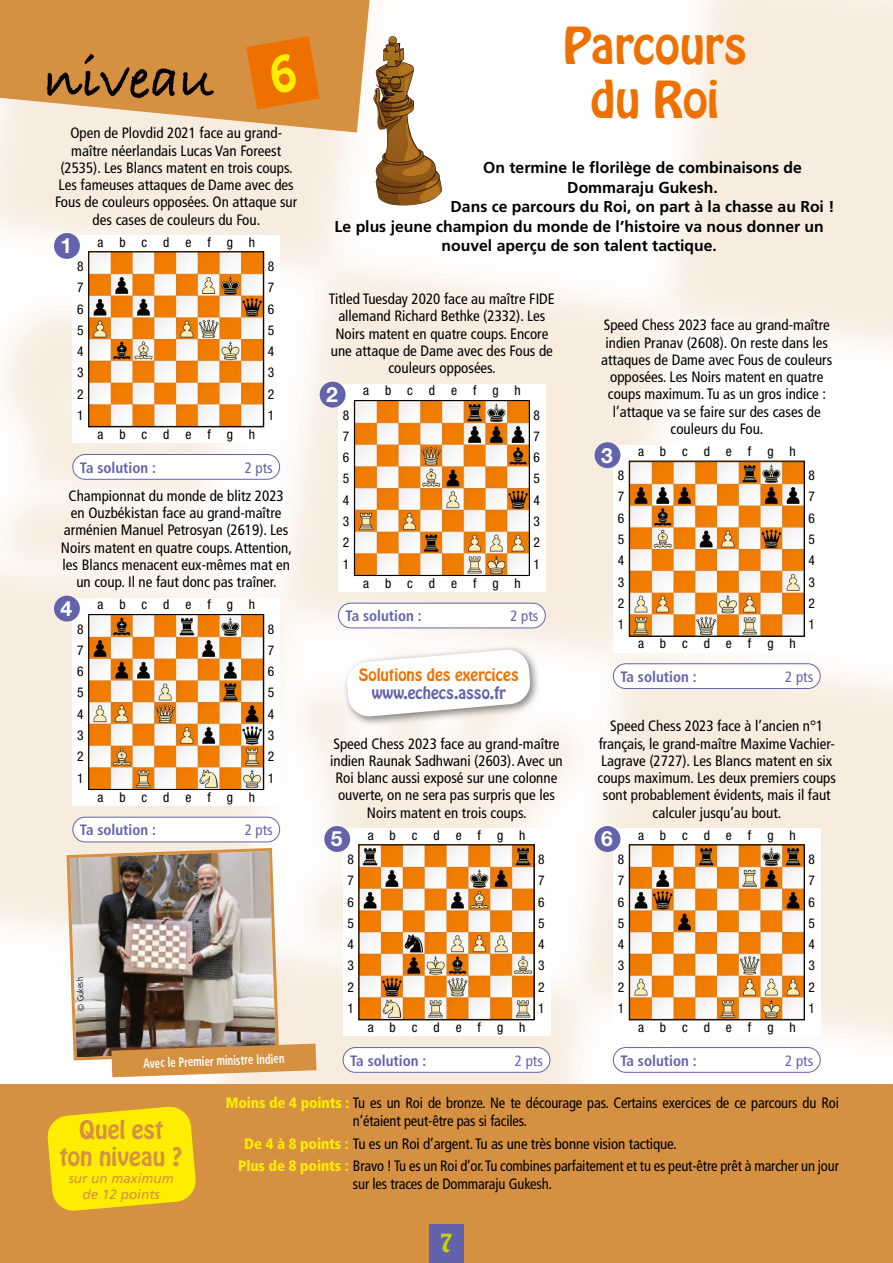
<style>
.page{position:relative;width:893px;height:1263px;background:#fff}
.page>*{position:absolute;margin:0;border:0;box-sizing:border-box;transform-origin:0 0}
.t1{font:57px "Bradley Hand ITCTT Bold";color:#000}
.t2{font:45px/54px "Hobo Std";color:#ee7100;text-align:center}
.t3{font:22.5px/27px "Hobo Std";color:#d59042;text-align:center}
.t4{font:22.5px "Hobo Std";color:#c7d300}
.t5{font:700 21px "Helvetica Neue LT Std";color:#fff}
.t6{font:700 15.75px "Frutiger LT Pro";color:#000}
.t7{font:condensed 15px/17.2px "Frutiger LT Pro";color:#000;text-align:center}
.t8{font:700 condensed 15px "Frutiger LT Pro";color:#6363ab}
.t9{font:condensed 15px "Frutiger LT Pro";color:#6363ab}
.t10{font:15px "Hobo Std";color:#ee7100}
.t11{font:15px "Hobo Std";color:#6363ab}
.t12{font:condensed 13.5px/21.3px "Helvetica Neue LT Std";color:#000;text-align:justify}
.t13{font:700 condensed 13.5px "Frutiger LT Pro";color:#fff;scale:.8 1}
.t14{font:italic 13.5px/16.2px "Frutiger LT Pro";color:#d59042;text-align:center}
.t15{font:300 condensed 9px "Frutiger LT Pro";color:#000}
.s1{font-weight:900;color:#ffed00}
</style>
<div class="page">
<svg style="left:0;top:0;width:370px;height:132px;background:#da9e5a"></svg>
<div style="left:0;top:1084px;width:893px;height:179px;background:#d59042"></div>
<div style="left:429px;top:1225px;width:34px;height:38px;background:#6363ab"></div>
<img style="left:373px;top:36px;width:69px;height:170px">
<div style="left:342px;top:644px;width:199px;height:84px;background:#000;opacity:.5"></div>
<svg style="left:346px;top:649px;width:185px;height:68px"></svg>
<img style="left:90px;top:254px;width:172px;height:171px">
<div style="left:88px;top:252px;width:176px;height:175px;border:1px solid #000"></div>
<div style="left:54px;top:233px;width:26px;height:26px;background:#6363ab;border-radius:50%"></div>
<div style="left:72px;top:454px;width:208px;height:26px;border:1px solid #6363ab;border-radius:12px"></div>
<img style="left:356px;top:402px;width:172px;height:172px">
<div style="left:354px;top:400px;width:176px;height:176px;border:1px solid #000"></div>
<div style="left:320px;top:382px;width:26px;height:26px;background:#6363ab;border-radius:50%"></div>
<div style="left:338px;top:603px;width:208px;height:25px;border:1px solid #6363ab;border-radius:12px"></div>
<svg style="left:613px;top:445px;width:207px;height:207px"></svg>
<img style="left:631px;top:463px;width:171px;height:171px">
<div style="left:594px;top:442px;width:26px;height:26px;background:#6363ab;border-radius:50%"></div>
<div style="left:613px;top:663px;width:207px;height:26px;border:1px solid #6363ab;border-radius:12px"></div>
<img style="left:631px;top:847px;width:171px;height:171px">
<div style="left:629px;top:845px;width:175px;height:175px;border:1px solid #000"></div>
<div style="left:594px;top:826px;width:26px;height:26px;background:#6363ab;border-radius:50%"></div>
<div style="left:613px;top:1047px;width:207px;height:26px;border:1px solid #6363ab;border-radius:12px"></div>
<svg style="left:47px;top:1116px;width:18px;height:93px"></svg>
<svg style="left:343px;top:828px;width:207px;height:208px"></svg>
<img style="left:361px;top:847px;width:171px;height:171px">
<div style="left:324px;top:826px;width:26px;height:26px;background:#6363ab;border-radius:50%"></div>
<div style="left:343px;top:1047px;width:207px;height:26px;border:1px solid #6363ab;border-radius:12px"></div>
<img style="left:90px;top:616px;width:172px;height:62px">
<div style="left:54px;top:596px;width:26px;height:25px;background:#6363ab;border-radius:50%"></div>
<img style="left:65px;top:678px;width:216px;height:533px">
<svg style="left:111px;top:1043px;width:205px;height:34px;background:#cd9455"></svg>
<svg style="left:246px;top:36px;width:74px;height:74px;background:#e77911"></svg>
<h1 class="t1" style="left:44px;top:47px;width:173px">niveau</h1>
<p class="t7" style="left:55px;top:125px;width:244px">Open de Plovdid 2021 face au grand&shy;maître néerlandais Lucas Van Foreest (2535). Les Blancs matent en trois coups.<br>Les fameuses attaques de Dame avec des Fous de couleurs opposées. On attaque sur des cases de couleurs du Fou.</p>
<h3 class="t5" style="left:61px;top:233px;width:13px">1</h3>
<p class="t12" style="left:97px;top:231px;width:159px">a b c d e f g h</p>
<p class="t12" style="left:77px;top:255px;width:8px">8<br>7<br>6<br>5<br>4<br>3<br>2<br>1</p>
<p class="t12" style="left:268px;top:255px;width:8px">8<br>7<br>6<br>5<br>4<br>3<br>2<br>1</p>
<p class="t12" style="left:97px;top:424px;width:159px">a b c d e f g h</p>
<p class="t8" style="left:80px;top:458px;width:78px">Ta solution :</p>
<p class="t9" style="left:245px;top:459px;width:30px">2 pts</p>
<p class="t7" style="left:61px;top:487px;width:233px">Championnat du monde de blitz 2023 en Ouzbékistan face au grand-maître arménien Manuel Petrosyan (2619). Les Noirs matent en quatre coups. Attention, les Blancs menacent eux-mêmes mat en un coup. Il ne faut donc pas traîner.</p>
<h3 class="t5" style="left:61px;top:595px;width:13px">4</h3>
<p class="t12" style="left:97px;top:594px;width:159px">a b c d e f g h</p>
<p class="t12" style="left:77px;top:618px;width:8px">8<br>7<br>6<br>5<br>4<br>3<br>2<br>1</p>
<p class="t12" style="left:268px;top:618px;width:8px">8<br>7<br>6<br>5<br>4<br>3<br>2<br>1</p>
<p class="t12" style="left:97px;top:786px;width:159px">a b c d e f g h</p>
<p class="t8" style="left:80px;top:821px;width:78px">Ta solution :</p>
<p class="t9" style="left:245px;top:821px;width:30px">2 pts</p>
<p class="t15" style="left:76px;top:1011px;width:35px;rotate:-92deg">© Gukesh</p>
<p class="t13" style="left:143px;top:1055px;width:178px;rotate:-2deg">Avec le Premier ministre Indien</p>
<h2 class="t2" style="left:563px;top:19px;width:186px">Parcours du Roi</h2>
<p class="t6" style="left:483px;top:158px;width:320px">On termine le florilège de combinaisons de</p>
<p class="t6" style="left:567px;top:178px;width:152px">Dommaraju Gukesh.</p>
<p class="t6" style="left:451px;top:197px;width:385px">Dans ce parcours du Roi, on part à la chasse au Roi !</p>
<p class="t6" style="left:335px;top:217px;width:491px">Le plus jeune champion du monde de l’histoire va nous donner un</p>
<p class="t6" style="left:442px;top:236px;width:277px">nouvel aperçu de son talent tactique.</p>
<p class="t7" style="left:329px;top:290px;width:227px">Titled Tuesday 2020 face au maître FIDE allemand Richard Bethke (2332). Les Noirs matent en quatre coups. Encore une attaque de Dame avec des Fous de couleurs opposées.</p>
<h3 class="t5" style="left:326px;top:381px;width:13px">2</h3>
<p class="t12" style="left:363px;top:380px;width:159px">a b c d e f g h</p>
<p class="t12" style="left:343px;top:404px;width:8px">8<br>7<br>6<br>5<br>4<br>3<br>2<br>1</p>
<p class="t12" style="left:534px;top:404px;width:8px">8<br>7<br>6<br>5<br>4<br>3<br>2<br>1</p>
<p class="t12" style="left:363px;top:572px;width:159px">a b c d e f g h</p>
<p class="t8" style="left:346px;top:607px;width:78px">Ta solution :</p>
<p class="t9" style="left:510px;top:607px;width:30px">2 pts</p>
<p class="t10" style="left:359px;top:665px;width:162px">Solutions des exercices</p>
<p class="t11" style="left:372px;top:683px;width:136px">www.echecs.asso.fr</p>
<p class="t7" style="left:330px;top:735px;width:234px">Speed Chess 2023 face au grand-maître indien Raunak Sadhwani (2603). Avec un Roi blanc aussi exposé sur une colonne ouverte, on ne sera pas surpris que les Noirs matent en trois coups.</p>
<h3 class="t5" style="left:331px;top:826px;width:13px">5</h3>
<p class="t12" style="left:368px;top:824px;width:159px">a b c d e f g h</p>
<p class="t12" style="left:347px;top:848px;width:8px">8<br>7<br>6<br>5<br>4<br>3<br>2<br>1</p>
<p class="t12" style="left:538px;top:848px;width:8px">8<br>7<br>6<br>5<br>4<br>3<br>2<br>1</p>
<p class="t12" style="left:368px;top:1016px;width:159px">a b c d e f g h</p>
<p class="t8" style="left:350px;top:1051px;width:78px">Ta solution :</p>
<p class="t9" style="left:515px;top:1051px;width:30px">2 pts</p>
<p class="t7" style="left:601px;top:317px;width:232px">Speed Chess 2023 face au grand-maître indien Pranav (2608). On reste dans les attaques de Dame avec Fous de couleurs opposées. Les Noirs matent en quatre coups maximum. Tu as un gros indice : l’attaque va se faire sur des cases de couleurs du Fou.</p>
<h3 class="t5" style="left:601px;top:442px;width:13px">3</h3>
<p class="t12" style="left:638px;top:440px;width:159px">a b c d e f g h</p>
<p class="t12" style="left:618px;top:465px;width:8px">8<br>7<br>6<br>5<br>4<br>3<br>2<br>1</p>
<p class="t12" style="left:808px;top:465px;width:8px">8<br>7<br>6<br>5<br>4<br>3<br>2<br>1</p>
<p class="t12" style="left:638px;top:633px;width:159px">a b c d e f g h</p>
<p class="t8" style="left:620px;top:668px;width:78px">Ta solution :</p>
<p class="t9" style="left:785px;top:668px;width:30px">2 pts</p>
<p class="t7" style="left:597px;top:718px;width:240px">Speed Chess 2023 face à l’ancien n°1 français, le grand-maître Maxime Vachier-Lagrave (2727). Les Blancs matent en six coups maximum. Les deux premiers coups sont probablement évidents, mais il faut calculer jusqu’au bout.</p>
<h3 class="t5" style="left:601px;top:826px;width:13px">6</h3>
<p class="t12" style="left:638px;top:824px;width:159px">a b c d e f g h</p>
<p class="t12" style="left:618px;top:848px;width:8px">8<br>7<br>6<br>5<br>4<br>3<br>2<br>1</p>
<p class="t12" style="left:808px;top:848px;width:8px">8<br>7<br>6<br>5<br>4<br>3<br>2<br>1</p>
<p class="t12" style="left:638px;top:1016px;width:159px">a b c d e f g h</p>
<p class="t8" style="left:620px;top:1051px;width:78px">Ta solution :</p>
<p class="t9" style="left:785px;top:1051px;width:30px">2 pts</p>
<h3 class="t3" style="left:60px;top:1117px;width:124px">Quel est ton niveau ?</h3>
<p class="t14" style="left:69px;top:1170px;width:107px">sur un maximum de 12 points</p>
<p class="t7" style="left:353px;top:1094px;width:487px;line-height:18px;text-align:left;text-indent:-127px"><span class="s1">Moins de 4 points :</span> Tu es un Roi de bronze. Ne te décourage pas. Certains exercices de ce parcours du Roi n’étaient peut-être pas si faciles.</p>
<p class="t7" style="left:238px;top:1132px;width:602px;line-height:22.2px;text-align:left;text-indent:6px"><span class="s1">De 4 à 8 points :</span> Tu es un Roi d’argent. Tu as une très bonne vision tactique.<br><span class="s1">Plus de 8 points :</span> Bravo ! Tu es un Roi d’or. Tu combines parfaitement et tu es peut-être prêt à marcher un jour</p>
<p class="t7" style="left:353px;top:1175px;width:201px">sur les traces de Dommaraju Gukesh.</p>
<h3 class="t4" style="left:440px;top:1227px;width:15px">7</h3>
</div>
